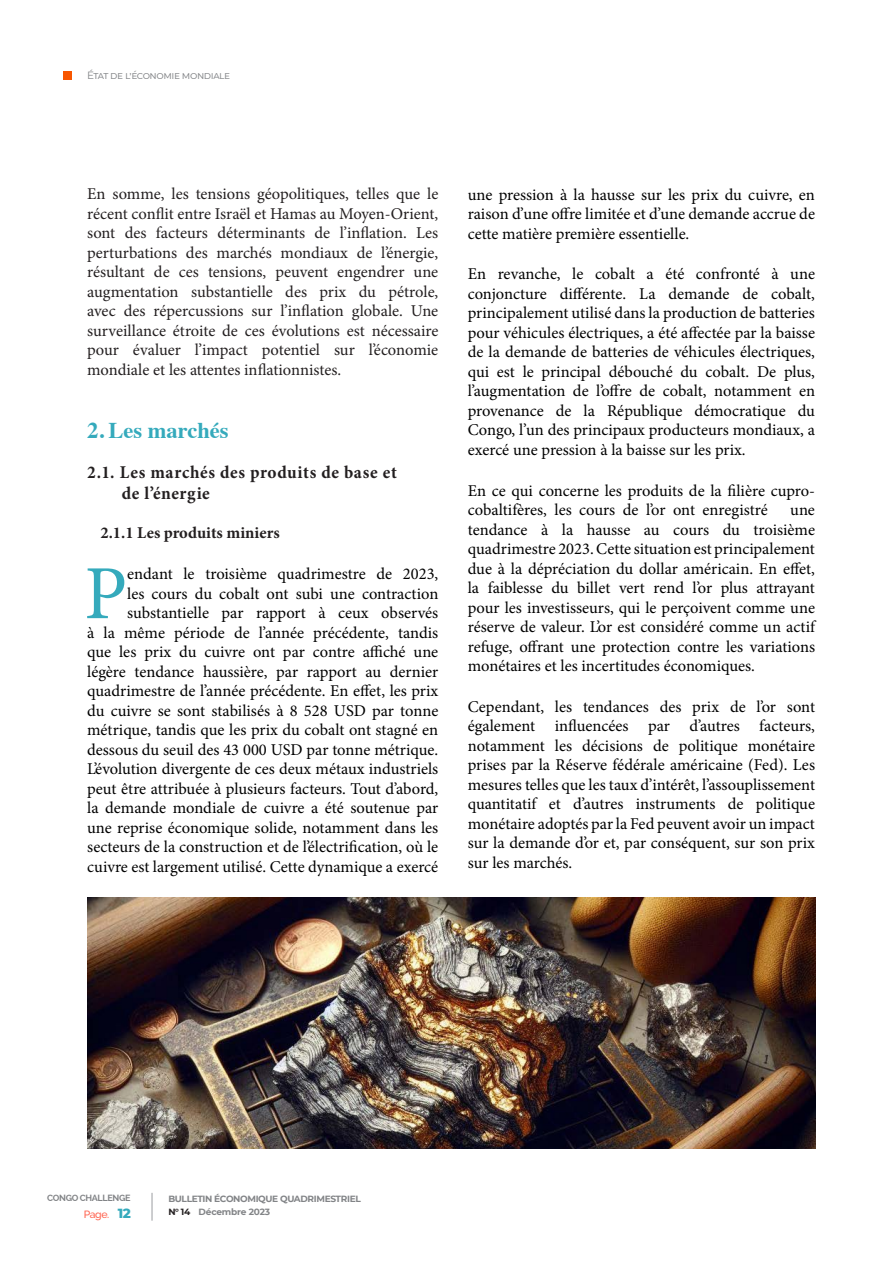
<style>
.page{position:relative;width:893px;height:1263px;background:#fff}
.page>*{position:absolute;margin:0;border:0;box-sizing:border-box;transform-origin:0 0}
.Corps_du_texte{font:76.5px "Minion Pro";color:#35aabc}
.t1{font:700 22.5px "Times";color:#35aabc}
.Grand_point{font:700 18px/21px "Minion Pro";color:#231f20;scale:.96 1}
.Corps_du_texte-2{font:16.5px/19.5px "Minion Pro";color:#000;text-align:justify}
.Corps_du_texte-3{font:16.5px/19.5px "Minion Pro";color:#231f20;text-align:justify}
.Corps_du_texte-4{font:700 16.5px "Minion Pro";color:#231f20}
.t2{font:10.5px "Montserrat";letter-spacing:-.04em;color:#808285}
.t3{font:500 10.5px "Raleway";color:#ff614d}
.t4{font:700 9px/13.5px "Montserrat";letter-spacing:-.04em;color:#828487}
.t5{font:700 9px "Raleway";letter-spacing:-.04em;color:#828487}
.s1{color:#231f20}
.s2{font-family:"Montserrat";font-weight:800;font-size:13.5px;color:#35aabc}
</style>
<div class="page">
<svg style="left:152px;top:1193px;width:1px;height:28px"></svg>
<div style="left:63px;top:71px;width:9px;height:8px;background:#f85600"></div>
<img style="left:87px;top:897px;width:728px;height:251px">
<p class="t2" style="left:87px;top:68px;width:144px">État de l’économie mondiale</p>
<p class="Corps_du_texte-3" style="left:87px;top:184px;width:353px">En somme, les tensions géopolitiques, telles que le récent conflit entre Israël et Hamas au Moyen-Orient, sont des facteurs déterminants de l’inflation. Les perturbations des marchés mondiaux de l’énergie, résultant de ces tensions, peuvent engendrer une augmentation substantielle des prix du pétrole, avec des répercussions sur l’inflation globale. Une surveillance étroite de ces évolutions est nécessaire pour évaluer l’impact potentiel sur l’économie mondiale et les attentes inflationnistes.</p>
<p class="Corps_du_texte-2" style="left:468px;top:185px;width:349px">une pression à la hausse sur les prix du cuivre, en raison d’une offre limitée et d’une demande accrue de cette matière première essentielle.</p>
<p class="Corps_du_texte-2" style="left:468px;top:264px;width:349px">En revanche, le cobalt a été confronté à une conjoncture différente. La demande de cobalt, principalement utilisé dans la production de batteries pour véhicules électriques, a été affectée par la baisse de la demande de batteries de véhicules électriques, qui est le principal débouché du cobalt. De plus, l’augmentation de l’offre de cobalt, notamment en provenance de la République démocratique du Congo, l’un des principaux producteurs mondiaux, a exercé une pression à la baisse sur les prix.</p>
<p class="Corps_du_texte-2" style="left:468px;top:481px;width:349px">En ce qui concerne les produits de la filière cupro&shy;cobaltifères, les cours de l’or ont enregistré</p>
<p class="t1" style="left:87px;top:409px;width:143px">2. Les marchés</p>
<p class="Grand_point" style="left:122px;top:462px;width:288px;text-indent:-35px">2.1. Les marchés des produits de base et de l’énergie</p>
<p class="Corps_du_texte-4" style="left:101px;top:521px;width:181px">2.1.1 Les produits miniers</p>
<p class="Corps_du_texte" style="left:84px;top:542px;width:45px">P</p>
<p class="Corps_du_texte-2" style="left:468px;top:500px;width:349px;text-indent:322px">une tendance à la hausse au cours du troisième quadrimestre 2023. Cette situation est principalement due à la dépréciation du dollar américain. En effet, la faiblesse du billet vert rend l’or plus attrayant pour les investisseurs, qui le perçoivent comme une réserve de valeur. L’or est considéré comme un actif refuge, offrant une protection contre les variations monétaires et les incertitudes économiques.</p>
<p class="Corps_du_texte-2" style="left:468px;top:697px;width:349px">Cependant, les tendances des prix de l’or sont également influencées par d’autres facteurs, notamment les décisions de politique monétaire prises par la Réserve fédérale américaine (Fed). Les mesures telles que les taux d’intérêt, l’assouplissement quantitatif et d’autres instruments de politique monétaire adoptés par la Fed peuvent avoir un impact sur la demande d’or et, par conséquent, sur son prix sur les marchés.</p>
<p class="Corps_du_texte-2" style="left:87px;top:564px;width:353px;text-align:right">endant le troisième quadrimestre de 2023,<br>les cours du cobalt ont subi une contraction substantielle par rapport à ceux observés<br>à la même période de l’année précédente, tandis que les prix du cuivre ont par contre affiché une légère tendance haussière, par rapport au dernier quadrimestre de l’année précédente. En effet, les prix du cuivre se sont stabilisés à 8 528 USD par tonne métrique, tandis que les prix du cobalt ont stagné en dessous du seuil des 43 000 USD par tonne métrique.<br>L’évolution divergente de ces deux métaux industriels peut être attribuée à plusieurs facteurs. Tout d’abord, la demande mondiale de cuivre a été soutenue par une reprise économique solide, notamment dans les secteurs de la construction et de l’électrification, où le cuivre est largement utilisé. Cette dynamique a exercé</p>
<p class="t5" style="left:47px;top:1193px;width:85px">CONGO CHALLENGE</p>
<p class="t4" style="left:168px;top:1191px;width:194px">BULLETIN ÉCONOMIQUE QUADRIMESTRIEL<br><span class="s1">N° 14</span> Décembre 2023</p>
<p class="t3" style="left:84px;top:1208px;width:49px">Page. <span class="s2">12</span></p>
</div>
